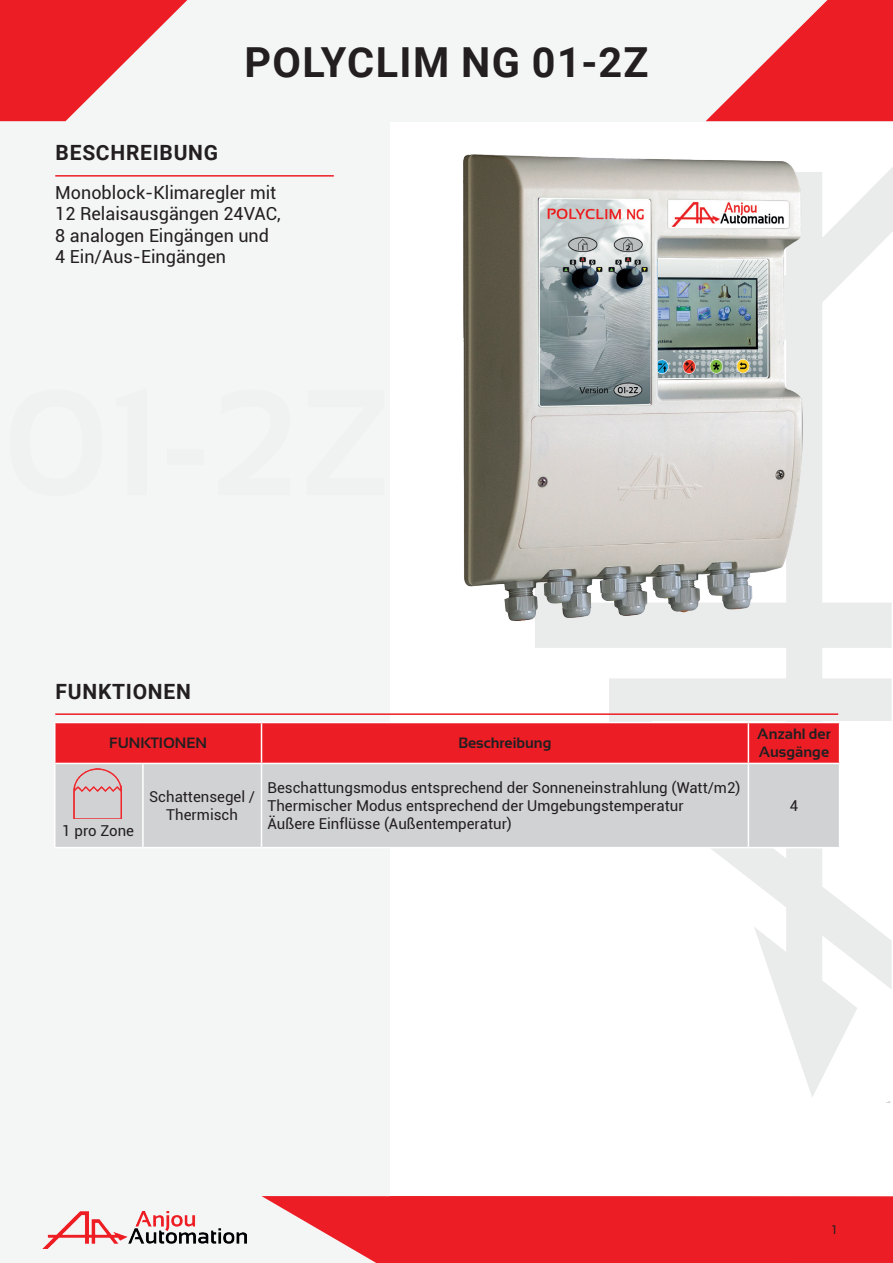
<style>
.page{position:relative;width:893px;height:1263px;background:#fff}
.page>*{position:absolute;margin:0;border:0;box-sizing:border-box;transform-origin:0 0}
.t1{font:700 41.4px "Roboto";letter-spacing:.035em;color:#231f20}
.t2{font:700 21px "Roboto";letter-spacing:.035em;color:#231f20}
.t3{font:18px/21.6px "Roboto";color:#231f20}
.t4{font:15px/18px "Roboto";color:#231f20;text-align:center}
.t5{font:700 15px/18px "Sansation";color:#231f20}
.t6{font:12px "Minion Pro";color:#231f20}
</style>
<div class="page">
<div style="left:0;top:0;width:389px;height:1263px;background:#f4f5f5"></div>
<div style="left:0;top:0;width:893px;height:121px;background:#f4f5f5"></div>
<svg style="left:0;top:0;width:187px;height:121px"></svg>
<svg style="left:706px;top:0;width:187px;height:121px"></svg>
<svg style="left:261px;top:1196px;width:632px;height:67px;background:#ec3138"></svg>
<svg style="left:535px;top:167px;width:358px;height:930px"></svg>
<hr style="left:55px;top:175px;width:279px;height:2px;background:#ec1d25">
<hr style="left:55px;top:713px;width:783px;height:2px;background:#ec1d25">
<div style="left:56px;top:723px;width:783px;height:40px;background:#ec1d25"></div>
<div style="left:56px;top:764px;width:783px;height:83px;background:#d1d2d4"></div>
<hr style="left:839px;top:764px;width:1px;height:83px;background:#fff">
<hr style="left:143px;top:847px;width:118px;height:1px;background:#fff">
<hr style="left:748px;top:847px;width:92px;height:1px;background:#fff">
<hr style="left:261px;top:723px;width:1px;height:40px;background:#fff">
<hr style="left:261px;top:722px;width:487px;height:1px;background:#fff">
<hr style="left:748px;top:722px;width:92px;height:1px;background:#fff">
<hr style="left:748px;top:723px;width:1px;height:40px;background:#fff">
<hr style="left:839px;top:723px;width:1px;height:40px;background:#fff">
<hr style="left:261px;top:763px;width:487px;height:1px;background:#fff">
<hr style="left:748px;top:763px;width:92px;height:1px;background:#fff">
<hr style="left:261px;top:764px;width:1px;height:83px;background:#fff">
<hr style="left:748px;top:764px;width:1px;height:83px;background:#fff">
<hr style="left:54px;top:722px;width:89px;height:1px;background:#fff">
<hr style="left:54px;top:723px;width:2px;height:40px;background:#fff">
<hr style="left:143px;top:722px;width:118px;height:1px;background:#fff">
<hr style="left:54px;top:763px;width:89px;height:1px;background:#fff">
<hr style="left:143px;top:763px;width:118px;height:1px;background:#fff">
<hr style="left:54px;top:764px;width:2px;height:83px;background:#fff">
<hr style="left:142px;top:764px;width:2px;height:83px;background:#fff">
<hr style="left:261px;top:847px;width:487px;height:1px;background:#fff">
<hr style="left:54px;top:847px;width:89px;height:1px;background:#fff">
<img style="left:463px;top:154px;width:360px;height:486px">
<img style="left:74px;top:769px;width:48px;height:50px">
<h2 class="t2" style="left:56px;top:138px;width:164px">BESCHREIBUNG</h2>
<h1 class="t1" style="left:244px;top:33px;width:406px">POLYCLIM NG 01-2Z</h1>
<h1 class="t1" style="left:278px;top:33px;width:338px">POLYCLIM NG 01</h1>
<p class="t3" style="left:55px;top:181px;width:227px">Monoblock-Klimaregler mit<br>12 Relaisausgängen 24VAC,<br>8 analogen Eingängen und<br>4 Ein/Aus-Eingängen</p>
<h2 class="t2" style="left:56px;top:676px;width:137px">FUNKTIONEN</h2>
<p class="t5" style="left:109px;top:734px;width:99px">FUNKTIONEN</p>
<p class="t5" style="left:458px;top:734px;width:95px">Beschreibung</p>
<p class="t5" style="left:757px;top:725px;width:75px">Anzahl der<br>Ausgänge</p>
<p class="t4" style="left:149px;top:787px;width:108px">Schattensegel /<br>Thermisch</p>
<p class="t4" style="left:267px;top:778px;width:474px;text-align:left">Beschattungsmodus entsprechend der Sonneneinstrahlung (Watt/m2)<br>Thermischer Modus entsprechend der Umgebungstemperatur<br>Äußere Einflüsse (Außentemperatur)</p>
<p class="t4" style="left:790px;top:796px;width:10px">4</p>
<p class="t4" style="left:62px;top:821px;width:73px">1 pro Zone</p>
<p class="t6" style="left:831px;top:1222px;width:7px">1</p>
</div>
